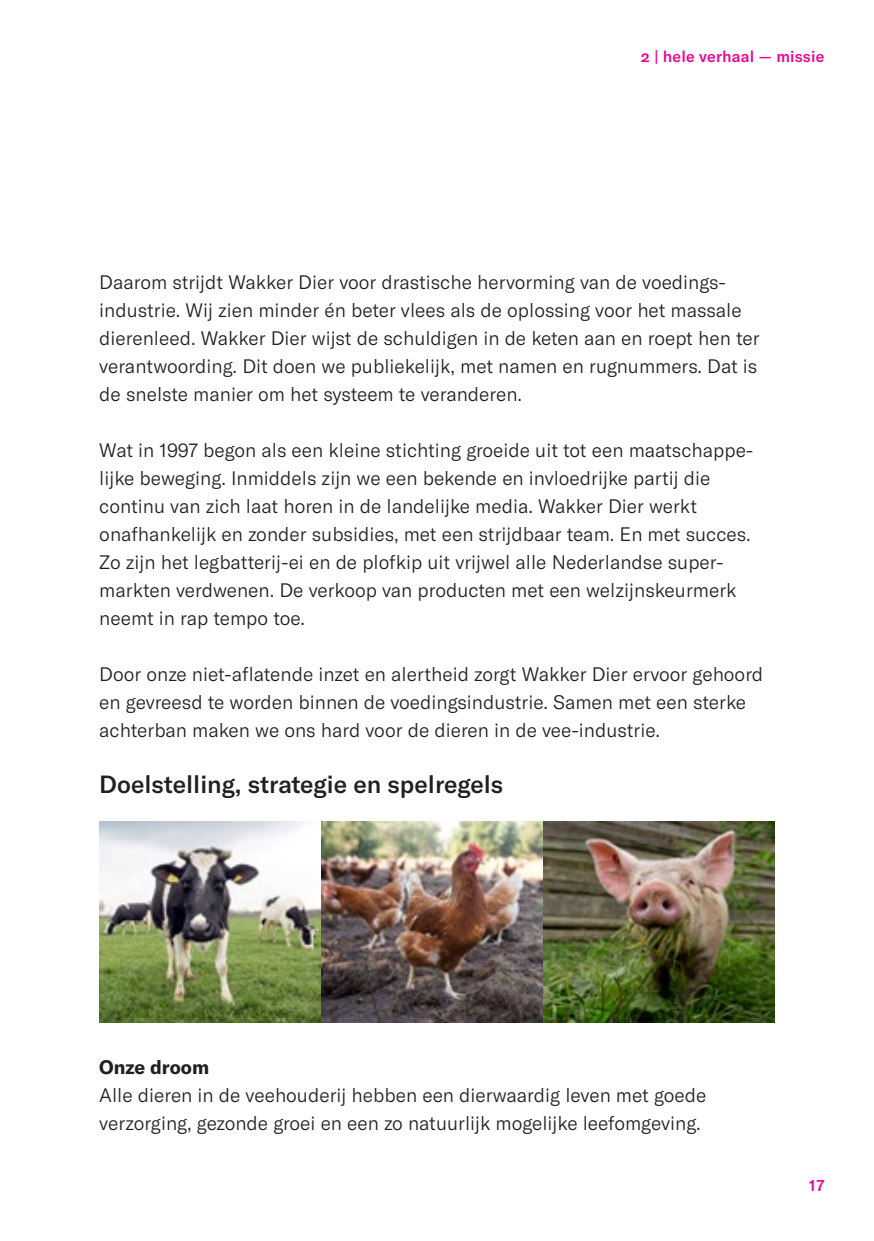
<style>
.page{position:relative;width:874px;height:1241px;background:#fff}
.page>*{position:absolute;margin:0;border:0;box-sizing:border-box;transform-origin:0 0}
.t1{font:500 24.5px "GT America";color:#231f20}
.t2{font:300 19.25px/28px "GT America";color:#231f20}
.t3{font:700 19.25px "GT America";color:#231f20}
.t4{font:500 15.75px "GT America";letter-spacing:.015em;color:#ec008c}
</style>
<div class="page">
<img style="left:99px;top:821px;width:675px;height:201px">
<p class="t4" style="left:640px;top:47px;width:185px">2 | hele verhaal — missie</p>
<p class="t2" style="left:99px;top:268px;width:661px">Daarom strijdt Wakker Dier voor drastische hervorming van de voedings&shy;industrie. Wij zien minder én beter vlees als de oplossing voor het massale dierenleed. Wakker Dier wijst de schuldigen in de keten aan en roept hen ter verantwoording. Dit doen we publiekelijk, met namen en rugnummers. Dat is de snelste manier om het systeem te veranderen.</p>
<p class="t2" style="left:99px;top:436px;width:655px">Wat in 1997 begon als een kleine stichting groeide uit tot een maatschappe&shy;lijke beweging. Inmiddels zijn we een bekende en invloedrijke partij die continu van zich laat horen in de landelijke media. Wakker Dier werkt onafhankelijk en zonder subsidies, met een strijdbaar team. En met succes.<br>Zo zijn het legbatterij-ei en de plofkip uit vrijwel alle Nederlandse super&shy;markten verdwenen. De verkoop van producten met een welzijnskeurmerk neemt in rap tempo toe.</p>
<p class="t2" style="left:99px;top:660px;width:665px">Door onze niet-aflatende inzet en alertheid zorgt Wakker Dier ervoor gehoord en gevreesd te worden binnen de voedingsindustrie. Samen met een sterke achterban maken we ons hard voor de dieren in de vee-industrie.</p>
<p class="t1" style="left:99px;top:769px;width:405px">Doelstelling, strategie en spelregels</p>
<p class="t3" style="left:99px;top:1054px;width:111px">Onze droom</p>
<p class="t2" style="left:99px;top:1080px;width:608px">Alle dieren in de veehouderij hebben een dierwaardig leven met goede verzorging, gezonde groei en een zo natuurlijk mogelijke leefomgeving.</p>
<p class="t4" style="left:808px;top:1175px;width:17px">17</p>
</div>
